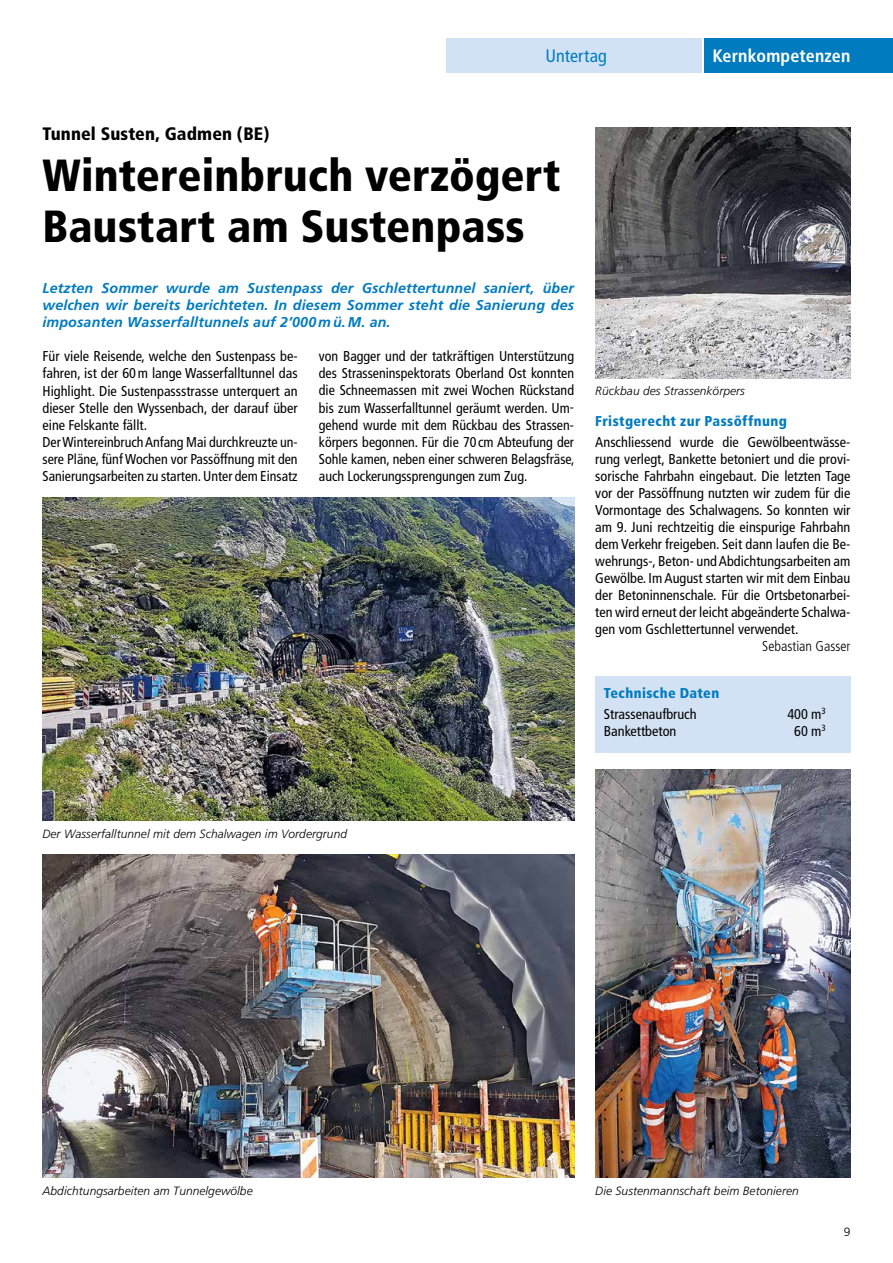
<style>
.page{position:relative;width:893px;height:1263px;background:#fff}
.page>*{position:absolute;margin:0;border:0;box-sizing:border-box;transform-origin:0 0}
.t1{font:900 condensed 45px/51px "Frutiger";letter-spacing:.005em;color:#000}
.t2{font:900 condensed 18px "Frutiger";letter-spacing:.005em;color:#000}
.t3{font:700 condensed 18px "Frutiger";letter-spacing:.01em;color:#fff}
.t4{font:condensed 18px "Frutiger";letter-spacing:.005em;color:#007bc0}
.t5{font:condensed 14.25px/17px "Frutiger";color:#000;text-align:justify}
.t6{font:italic 700 14.25px/17px "Frutiger";letter-spacing:.01em;color:#007bc0;text-align:justify}
.t7{font:900 condensed 14.25px "Frutiger";letter-spacing:.025em;color:#007bc0}
.t8{font:300 condensed 14.25px "Frutiger";color:#000}
.t9{font:italic 300 12px "Frutiger";letter-spacing:.005em;color:#000}
.t10{font:300 12px "Frutiger";color:#000}
</style>
<div class="page">
<div style="left:446px;top:38px;width:256px;height:34px;background:#d2e2f4"></div>
<div style="left:704px;top:38px;width:189px;height:34px;background:#007bc0"></div>
<div style="left:595px;top:676px;width:255px;height:77px;background:#d2e2f4"></div>
<img style="left:43px;top:855px;width:531px;height:323px">
<img style="left:43px;top:497px;width:531px;height:324px">
<img style="left:595px;top:128px;width:255px;height:250px">
<img style="left:595px;top:770px;width:255px;height:408px">
<p class="t4" style="left:545px;top:45px;width:63px">Untertag</p>
<p class="t3" style="left:713px;top:45px;width:139px">Kernkompetenzen</p>
<p class="t2" style="left:43px;top:123px;width:229px">Tunnel Susten, Gadmen (BE)</p>
<h1 class="t1" style="left:43px;top:150px;width:520px">Wintereinbruch verzögert<br>Baustart am Sustenpass</h1>
<p class="t6" style="left:43px;top:280px;width:533px">Letzten Sommer wurde am Sustenpass der Gschlettertunnel saniert, über welchen wir bereits berichteten. In diesem Sommer steht die Sanierung des imposanten Wasserfalltunnels auf 2’000mü.M. an.</p>
<p class="t5" style="left:43px;top:348px;width:257px;text-align:left">Für viele Reisende, welche den Sustenpass be&shy;fahren, ist der 60m lange Wasserfalltunnel das Highlight. Die Sustenpassstrasse unterquert an dieser Stelle den Wyssenbach, der darauf über eine Felskante fällt.<br>Der Wintereinbruch Anfang Mai durchkreuzte un&shy;sere Pläne, fünf Wochen vor Passöffnung mit den Sanierungsarbeiten zu starten. Unter dem Einsatz</p>
<p class="t5" style="left:319px;top:348px;width:257px">von Bagger und der tatkräftigen Unterstützung des Strasseninspektorats Oberland Ost konnten die Schneemassen mit zwei Wochen Rückstand bis zum Wasserfalltunnel geräumt werden. Um&shy;gehend wurde mit dem Rückbau des Strassen&shy;körpers begonnen. Für die 70 cm Abteufung der Sohle kamen, neben einer schweren Belagsfräse, auch Lockerungssprengungen zum Zug.</p>
<p class="t9" style="left:595px;top:384px;width:151px">Rückbau des Strassenkörpers</p>
<p class="t7" style="left:595px;top:412px;width:193px">Fristgerecht zur Passöffnung</p>
<p class="t5" style="left:595px;top:433px;width:257px">Anschliessend wurde die Gewölbeentwässe&shy;rung verlegt, Bankette betoniert und die provi&shy;sorische Fahrbahn eingebaut. Die letzten Tage vor der Passöffnung nutzten wir zudem für die Vormontage des Schalwagens. So konnten wir am 9. Juni rechtzeitig die einspurige Fahrbahn dem Verkehr freigeben. Seit dann laufen die Be&shy;wehrungs-, Beton- und Abdichtungsarbeiten am Gewölbe. Im August starten wir mit dem Einbau der Betoninnenschale. Für die Ortsbetonarbei&shy;ten wird erneut der leicht abgeänderte Schalwa&shy;gen vom Gschlettertunnel verwendet.</p>
<p class="t8" style="left:762px;top:638px;width:90px">Sebastian Gasser</p>
<p class="t7" style="left:604px;top:684px;width:117px">Technische Daten</p>
<p class="t5" style="left:604px;top:705px;width:94px">Strassenaufbruch</p>
<p class="t5" style="left:787px;top:705px;width:40px">400 m<sup>3</sup></p>
<p class="t5" style="left:604px;top:722px;width:74px">Bankettbeton</p>
<p class="t5" style="left:794px;top:722px;width:33px">60 m<sup>3</sup></p>
<p class="t9" style="left:43px;top:827px;width:306px">Der Wasserfalltunnel mit dem Schalwagen im Vordergrund</p>
<p class="t9" style="left:43px;top:1184px;width:212px">Abdichtungsarbeiten am Tunnelgewölbe</p>
<p class="t9" style="left:595px;top:1184px;width:205px">Die Sustenmannschaft beim Betonieren</p>
<p class="t10" style="left:844px;top:1225px;width:8px">9</p>
</div>
